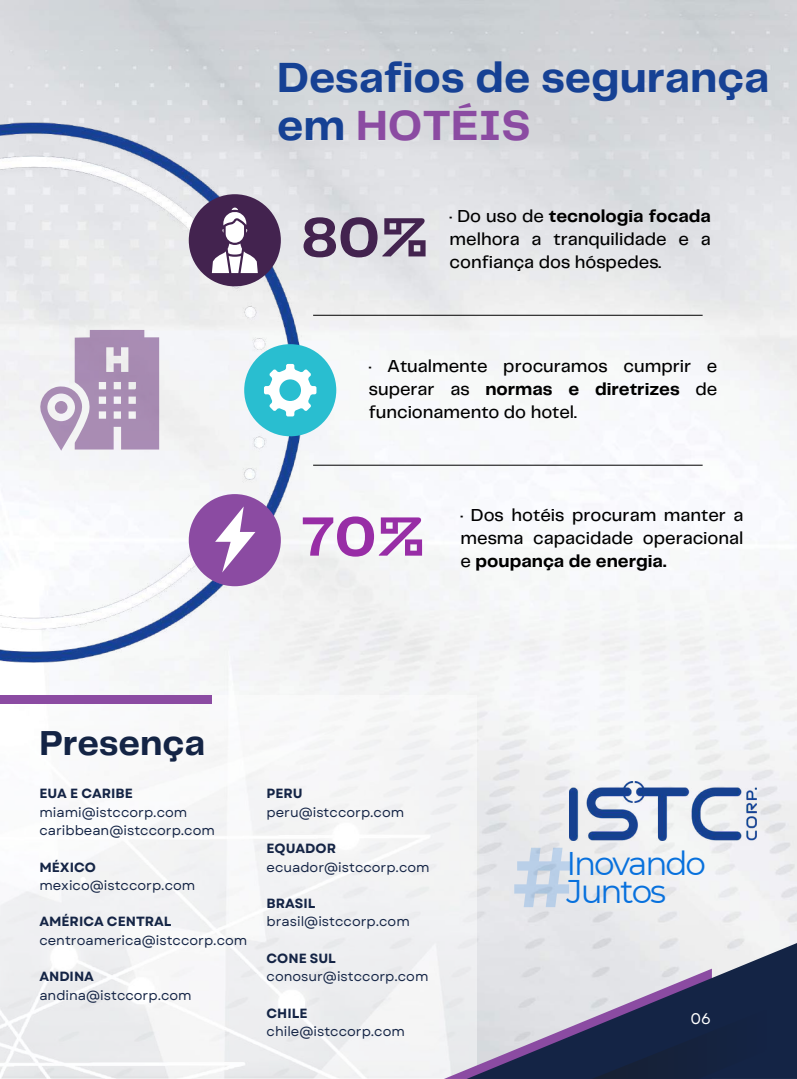
<style>
.page{position:relative;width:797px;height:1079px;background:#fff}
.page>*{position:absolute;margin:0;border:0;box-sizing:border-box;transform-origin:0 0}
.t1{font:700 84.88px "Montserrat";color:#0871dd}
.t2{font:700 57.44px "Telegraf";color:#982da6}
.t3{font:700 57.44px "Telegraf";color:#43234f}
.t4{font:700 43.75px/47.8px "Telegraf";color:#164194}
.t5{font:700 35.94px "Telegraf";color:#142445}
.t6{font:32.75px/27.2px "Montserrat";letter-spacing:-.065em;color:#0871dd}
.t7{font:500 18px/23px "Telegraf";color:#000;text-align:justify}
.t8{font:15.38px "Garet";color:#fff}
.t9{font:13.31px/18.2px "Garet";color:#142445}
.t10{font:700 13.31px "Garet";color:#142445}
.s1{color:#8b4ba2}
.s2{font-weight:700}
</style>
<div class="page">
<img style="left:356px;top:0;width:441px;height:942px">
<img style="left:0;top:0;width:356px;height:694px">
<div style="left:0;top:694px;width:477px;height:384px;background:#f3f4f5"></div>
<svg style="left:467px;top:942px;width:330px;height:26px;fill:#e4e5e8"></svg>
<svg style="left:444px;top:968px;width:353px;height:110px"></svg>
<img style="left:570px;top:781px;width:186px;height:58px">
<div style="left:0;top:694px;width:212px;height:9px;background:#8b4ba2"></div>
<svg style="left:37px;top:330px;width:122px;height:120px"></svg>
<svg style="left:55px;top:401px;width:13px;height:12px"></svg>
<div style="left:189px;top:494px;width:92px;height:92px;background:#8b4ba2;border-radius:50%"></div>
<div style="left:244px;top:344px;width:92px;height:92px;background:#29bed0;border-radius:50%"></div>
<div style="left:189px;top:194px;width:92px;height:92px;background:#43234f;border-radius:50%"></div>
<hr style="left:313px;top:315px;width:390px;height:1px;background:#000">
<hr style="left:313px;top:464px;width:390px;height:1px;background:#000">
<svg style="left:79px;top:826px;width:14px;height:10px"></svg>
<svg style="left:81px;top:877px;width:10px;height:12px"></svg>
<svg style="left:212px;top:207px;width:46px;height:66px"></svg>
<svg style="left:264px;top:364px;width:52px;height:52px"></svg>
<svg style="left:215px;top:506px;width:40px;height:66px"></svg>
<h3 class="t4" style="left:277px;top:56px;width:494px">Desafios de segurança em <span class="s1">HOTÉIS</span></h3>
<h2 class="t3" style="left:301px;top:213px;width:129px">80%</h2>
<p class="t7" style="left:450px;top:206px;width:263px">· Do uso de <span class="s2">tecnologia focada </span>melhora a tranquilidade e a confiança dos hóspedes.</p>
<p class="t7" style="left:369px;top:355px;width:350px">· Atualmente procuramos cumprir e superar as <span class="s2">normas e diretrizes</span> de funcionamento do hotel.</p>
<h2 class="t2" style="left:301px;top:512px;width:125px">70%</h2>
<p class="t7" style="left:461px;top:504px;width:284px">· Dos hotéis procuram manter a mesma capacidade operacional e <span class="s2">poupança de energia.</span></p>
<h3 class="t5" style="left:39px;top:727px;width:167px">Presença</h3>
<p class="t10" style="left:39px;top:783px;width:95px">EUA E CARIBE</p>
<p class="t9" style="left:39px;top:802px;width:177px">miami@istccorp.com caribbean@istccorp.com</p>
<p class="t10" style="left:39px;top:857px;width:58px">MÉXICO</p>
<p class="t9" style="left:39px;top:875px;width:157px">mexico@istccorp.com</p>
<p class="t10" style="left:39px;top:911px;width:134px">AMÉRICA CENTRAL</p>
<p class="t9" style="left:39px;top:930px;width:209px">centroamerica@istccorp.com</p>
<p class="t10" style="left:39px;top:966px;width:56px">ANDINA</p>
<p class="t9" style="left:39px;top:985px;width:154px">andina@istccorp.com</p>
<p class="t10" style="left:267px;top:783px;width:38px">PERU</p>
<p class="t9" style="left:267px;top:802px;width:139px">peru@istccorp.com</p>
<p class="t10" style="left:267px;top:838px;width:71px">EQUADOR</p>
<p class="t9" style="left:267px;top:857px;width:165px">ecuador@istccorp.com</p>
<p class="t10" style="left:267px;top:893px;width:50px">BRASIL</p>
<p class="t9" style="left:267px;top:912px;width:145px">brasil@istccorp.com</p>
<p class="t10" style="left:267px;top:948px;width:71px">CONE SUL</p>
<p class="t9" style="left:267px;top:967px;width:163px">conosur@istccorp.com</p>
<p class="t10" style="left:267px;top:1003px;width:42px">CHILE</p>
<p class="t9" style="left:267px;top:1022px;width:140px">chile@istccorp.com</p>
<h1 class="t1" style="left:512px;top:824px;width:63px">#</h1>
<h3 class="t6" style="left:566px;top:849px;width:141px">Inovando<br>Juntos</h3>
<p class="t8" style="left:690px;top:1007px;width:22px">06</p>
</div>
